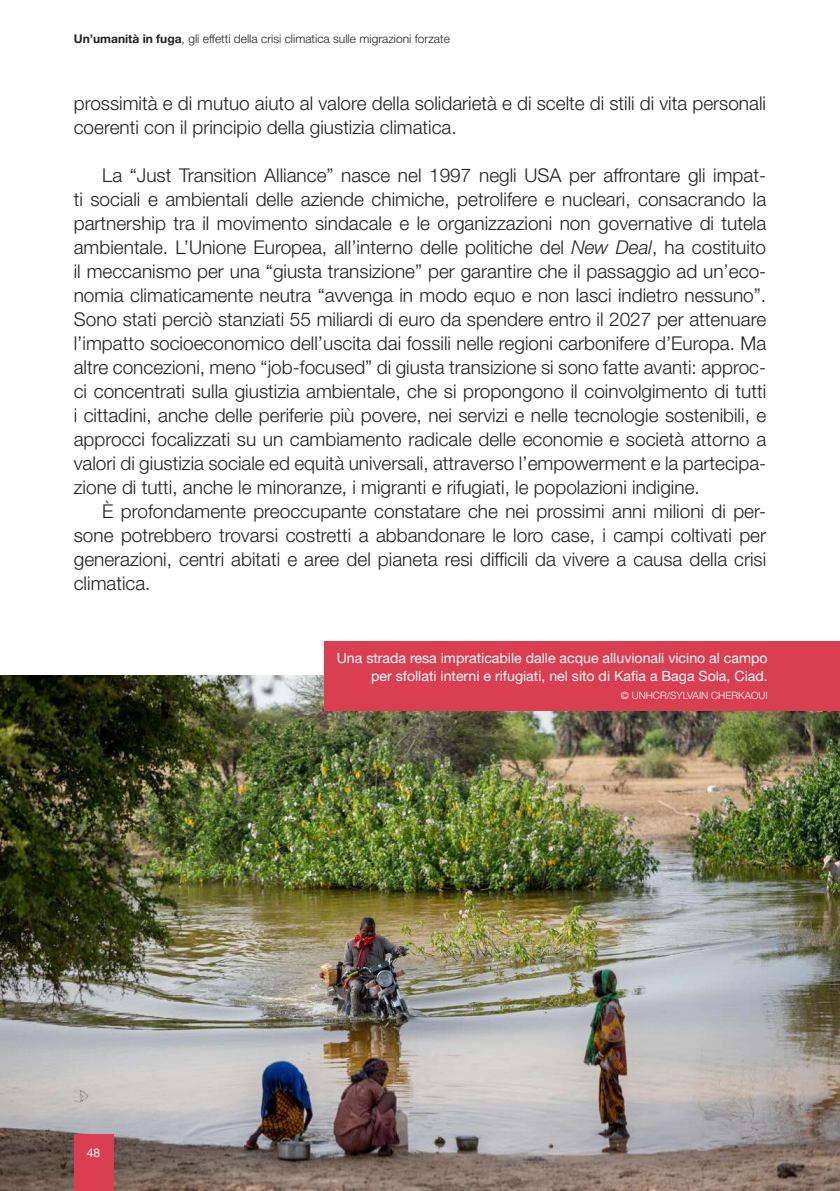
<style>
.page{position:relative;width:840px;height:1191px;background:#fff}
.page>*{position:absolute;margin:0;border:0;box-sizing:border-box;transform-origin:0 0}
.testo{font:300 19px/24px "Helvetica Neue LT Std";color:#231f20;text-align:justify}
.testo_box_foto{font:14.2px/18.2px "Helvetica Neue LT Std";color:#fff;text-align:right}
.t1{font:300 12px "Helvetica Neue LT Std";color:#231f20}
.t2{font:12px "Helvetica Neue LT Std";color:#fff}
.testo_box_foto-2{font:300 10.2px "Helvetica Neue LT Std";color:#fff}
.s1{font-weight:700}
.s2{font-style:italic}
</style>
<div class="page">
<img style="left:0;top:676px;width:839px;height:515px">
<div style="left:325px;top:641px;width:514px;height:69px;background:#da3f51"></div>
<div style="left:74px;top:1134px;width:39px;height:57px;background:#da3f51"></div>
<p class="t1" style="left:74px;top:31px;width:377px"><span class="s1">Un’umanità in fuga</span>, gli effetti della crisi climatica sulle migrazioni forzate</p>
<p class="testo" style="left:74px;top:91px;width:693px">prossimità e di mutuo aiuto al valore della solidarietà e di scelte di stili di vita personali coerenti con il principio della giustizia climatica.</p>
<p class="testo" style="left:74px;top:163px;width:693px;text-indent:28px">La “Just Transition Alliance” nasce nel 1997 negli USA per affrontare gli impat&shy;ti sociali e ambientali delle aziende chimiche, petrolifere e nucleari, consacrando la partnership tra il movimento sindacale e le organizzazioni non governative di tutela ambientale. L’Unione Europea, all’interno delle politiche del <span class="s2">New Deal</span>, ha costituito il meccanismo per una “giusta transizione” per garantire che il passaggio ad un’eco&shy;nomia climaticamente neutra “avvenga in modo equo e non lasci indietro nessuno”.<br>Sono stati perciò stanziati 55 miliardi di euro da spendere entro il 2027 per attenuare l’impatto socioeconomico dell’uscita dai fossili nelle regioni carbonifere d’Europa. Ma altre concezioni, meno “job-focused” di giusta transizione si sono fatte avanti: approc&shy;ci concentrati sulla giustizia ambientale, che si propongono il coinvolgimento di tutti i cittadini, anche delle periferie più povere, nei servizi e nelle tecnologie sostenibili, e approcci focalizzati su un cambiamento radicale delle economie e società attorno a valori di giustizia sociale ed equità universali, attraverso l’empowerment e la partecipa&shy;zione di tutti, anche le minoranze, i migranti e rifugiati, le popolazioni indigine.</p>
<p class="testo" style="left:74px;top:499px;width:693px;text-indent:28px">È profondamente preoccupante constatare che nei prossimi anni milioni di per&shy;sone potrebbero trovarsi costretti a abbandonare le loro case, i campi coltivati per generazioni, centri abitati e aree del pianeta resi difficili da vivere a causa della crisi climatica.</p>
<p class="t2" style="left:87px;top:1145px;width:15px">48</p>
<p class="testo_box_foto" style="left:336px;top:648px;width:432px">Una strada resa impraticabile dalle acque alluvionali vicino al campo per sfollati interni e rifugiati, nel sito di Kafia a Baga Sola, Ciad.</p>
<p class="testo_box_foto-2" style="left:620px;top:689px;width:148px">© UNHCR/SYLVAIN CHERKAOUI</p>
</div>
